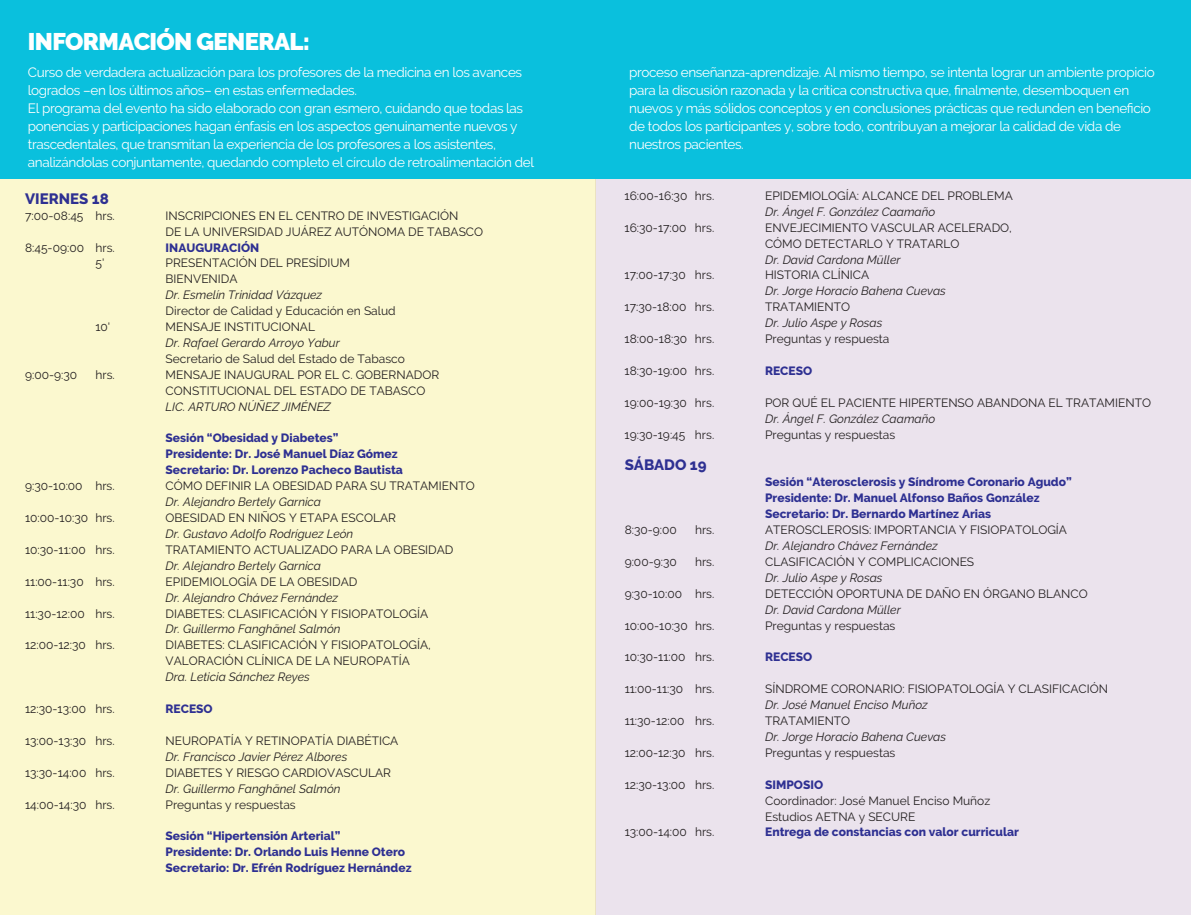
<style>
.page{position:relative;width:1191px;height:915px;background:#fff}
.page>*{position:absolute;margin:0;border:0;box-sizing:border-box;transform-origin:0 0}
.t1{font:900 24px "Raleway";letter-spacing:-.025em;color:#fff}
.t2{font:800 15px "Raleway";color:#2e3092}
.t3{font:13.5px/18px "Raleway";letter-spacing:-.025em;color:#fff}
.t4{font:12px/15.9px "Raleway";color:#231f20}
.t5{font:italic 12px "Raleway";color:#231f20}
.t6{font:800 12px/15.9px "Raleway";color:#2e3092}
</style>
<div class="page">
<div style="left:595px;top:178px;width:596px;height:736px;background:#ebe3ed"></div>
<div style="left:0;top:178px;width:595px;height:736px;background:#fbf8cf"></div>
<div style="left:0;top:0;width:1191px;height:178px;background:#0ac0dd"></div>
<h1 class="t1" style="left:28px;top:27px;width:284px">INFORMACIÓN GENERAL:</h1>
<p class="t3" style="left:28px;top:63px;width:507px">Curso de verdadera actualización para los profesores de la medicina en los avances logrados –en los últimos años– en estas enfermedades.<br>El programa del evento ha sido elaborado con gran esmero, cuidando que todas las ponencias y participaciones hagan énfasis en los aspectos genuinamente nuevos y trascedentales, que transmitan la experiencia de los profesores a los asistentes, analizándolas conjuntamente, quedando completo el círculo de retroalimentación del</p>
<p class="t2" style="left:25px;top:190px;width:85px">VIERNES 18</p>
<p class="t4" style="left:25px;top:207px;width:91px">7:00-08:45 hrs.</p>
<p class="t4" style="left:166px;top:207px;width:319px">INSCRIPCIONES EN EL CENTRO DE INVESTIGACIÓN<br>DE LA UNIVERSIDAD JUÁREZ AUTÓNOMA DE TABASCO</p>
<p class="t4" style="left:25px;top:239px;width:91px">8:45-09:00 hrs.</p>
<p class="t6" style="left:166px;top:239px;width:95px">INAUGURACIÓN</p>
<p class="t4" style="left:95px;top:255px;width:10px">5'</p>
<p class="t4" style="left:166px;top:255px;width:186px">PRESENTACIÓN DEL PRESÍDIUM<br>BIENVENIDA</p>
<p class="t5" style="left:166px;top:288px;width:158px">Dr. Esmelín Trinidad Vázquez</p>
<p class="t4" style="left:166px;top:303px;width:231px">Director de Calidad y Educación en Salud</p>
<p class="t4" style="left:95px;top:319px;width:16px">10'</p>
<p class="t4" style="left:166px;top:319px;width:151px">MENSAJE INSTITUCIONAL</p>
<p class="t5" style="left:166px;top:335px;width:176px">Dr. Rafael Gerardo Arroyo Yabur</p>
<p class="t4" style="left:166px;top:350px;width:241px">Secretario de Salud del Estado de Tabasco</p>
<p class="t4" style="left:25px;top:366px;width:54px">9:00-9:30</p>
<p class="t4" style="left:95px;top:366px;width:21px">hrs.</p>
<p class="t4" style="left:166px;top:366px;width:275px">MENSAJE INAUGURAL POR EL C. GOBERNADOR<br>CONSTITUCIONAL DEL ESTADO DE TABASCO</p>
<p class="t5" style="left:166px;top:399px;width:167px">LIC. ARTURO NÚÑEZ JIMÉNEZ</p>
<p class="t6" style="left:166px;top:430px;width:239px">Sesión “Obesidad y Diabetes”<br>Presidente: Dr. José Manuel Díaz Gómez<br>Secretario: Dr. Lorenzo Pacheco Bautista</p>
<p class="t4" style="left:25px;top:478px;width:91px">9:30-10:00 hrs.</p>
<p class="t4" style="left:166px;top:478px;width:311px">CÓMO DEFINIR LA OBESIDAD PARA SU TRATAMIENTO</p>
<p class="t5" style="left:166px;top:494px;width:157px">Dr. Alejandro Bertely Garnica</p>
<p class="t4" style="left:25px;top:509px;width:91px">10:00-10:30 hrs.</p>
<p class="t4" style="left:166px;top:509px;width:232px">OBESIDAD EN NIÑOS Y ETAPA ESCOLAR</p>
<p class="t5" style="left:166px;top:526px;width:189px">Dr. Gustavo Adolfo Rodríguez León</p>
<p class="t4" style="left:25px;top:541px;width:91px">10:30-11:00 hrs.</p>
<p class="t4" style="left:166px;top:541px;width:289px">TRATAMIENTO ACTUALIZADO PARA LA OBESIDAD</p>
<p class="t5" style="left:166px;top:558px;width:157px">Dr. Alejandro Bertely Garnica</p>
<p class="t4" style="left:25px;top:573px;width:91px">11:00-11:30 hrs.</p>
<p class="t4" style="left:166px;top:573px;width:193px">EPIDEMIOLOGÍA DE LA OBESIDAD</p>
<p class="t5" style="left:166px;top:590px;width:174px">Dr. Alejandro Chávez Fernández</p>
<p class="t4" style="left:25px;top:605px;width:91px">11:30-12:00 hrs.</p>
<p class="t4" style="left:166px;top:605px;width:264px">DIABETES: CLASIFICACIÓN Y FISIOPATOLOGÍA</p>
<p class="t5" style="left:166px;top:622px;width:177px">Dr. Guillermo Fanghänel Salmón</p>
<p class="t4" style="left:25px;top:637px;width:91px">12:00-12:30 hrs.</p>
<p class="t4" style="left:165px;top:637px;width:267px">DIABETES: CLASIFICACIÓN Y FISIOPATOLOGÍA,<br>VALORACIÓN CLÍNICA DE LA NEUROPATÍA</p>
<p class="t5" style="left:165px;top:669px;width:146px">Dra. Leticia Sánchez Reyes</p>
<p class="t4" style="left:25px;top:700px;width:91px">12:30-13:00 hrs.</p>
<p class="t6" style="left:165px;top:700px;width:49px">RECESO</p>
<p class="t4" style="left:25px;top:732px;width:91px">13:00-13:30 hrs.</p>
<p class="t4" style="left:165px;top:732px;width:234px">NEUROPATÍA Y RETINOPATÍA DIABÉTICA</p>
<p class="t5" style="left:165px;top:749px;width:183px">Dr. Francisco Javier Pérez Albores</p>
<p class="t4" style="left:25px;top:764px;width:91px">13:30-14:00 hrs.</p>
<p class="t4" style="left:165px;top:764px;width:227px">DIABETES Y RIESGO CARDIOVASCULAR</p>
<p class="t5" style="left:165px;top:781px;width:177px">Dr. Guillermo Fanghänel Salmón</p>
<p class="t4" style="left:25px;top:796px;width:91px">14:00-14:30 hrs.</p>
<p class="t4" style="left:165px;top:796px;width:132px">Preguntas y respuestas</p>
<p class="t6" style="left:165px;top:828px;width:248px">Sesión “Hipertensión Arterial”<br>Presidente: Dr. Orlando Luis Henne Otero<br>Secretario: Dr. Efrén Rodríguez Hernández</p>
<p class="t3" style="left:629px;top:63px;width:527px">proceso enseñanza-aprendizaje. Al mismo tiempo, se intenta lograr un ambiente propicio para la discusión razonada y la crítica constructiva que, finalmente, desemboquen en nuevos y más sólidos conceptos y en conclusiones prácticas que redunden en beneficio de todos los participantes y, sobre todo, contribuyan a mejorar la calidad de vida de nuestros pacientes.</p>
<p class="t4" style="left:624px;top:187px;width:91px">16:00-16:30 hrs.</p>
<p class="t4" style="left:765px;top:187px;width:249px">EPIDEMIOLOGÍA: ALCANCE DEL PROBLEMA</p>
<p class="t5" style="left:765px;top:204px;width:172px">Dr. Ángel F. González Caamaño</p>
<p class="t4" style="left:624px;top:219px;width:91px">16:30-17:00 hrs.</p>
<p class="t4" style="left:765px;top:219px;width:248px">ENVEJECIMIENTO VASCULAR ACELERADO,<br>CÓMO DETECTARLO Y TRATARLO</p>
<p class="t5" style="left:765px;top:252px;width:137px">Dr. David Cardona Müller</p>
<p class="t4" style="left:624px;top:267px;width:91px">17:00-17:30 hrs.</p>
<p class="t4" style="left:765px;top:267px;width:106px">HISTORIA CLÍNICA</p>
<p class="t5" style="left:765px;top:284px;width:182px">Dr. Jorge Horacio Bahena Cuevas</p>
<p class="t4" style="left:624px;top:299px;width:91px">17:30-18:00 hrs.</p>
<p class="t4" style="left:765px;top:299px;width:87px">TRATAMIENTO</p>
<p class="t5" style="left:765px;top:316px;width:119px">Dr. Julio Aspe y Rosas</p>
<p class="t4" style="left:624px;top:331px;width:91px">18:00-18:30 hrs.</p>
<p class="t4" style="left:765px;top:331px;width:126px">Preguntas y respuesta</p>
<p class="t4" style="left:624px;top:362px;width:91px">18:30-19:00 hrs.</p>
<p class="t6" style="left:765px;top:363px;width:49px">RECESO</p>
<p class="t4" style="left:624px;top:394px;width:91px">19:00-19:30 hrs.</p>
<p class="t4" style="left:765px;top:394px;width:387px">POR QUÉ EL PACIENTE HIPERTENSO ABANDONA EL TRATAMIENTO</p>
<p class="t5" style="left:765px;top:411px;width:172px">Dr. Ángel F. González Caamaño</p>
<p class="t4" style="left:624px;top:426px;width:91px">19:30-19:45 hrs.</p>
<p class="t4" style="left:765px;top:426px;width:132px">Preguntas y respuestas</p>
<p class="t2" style="left:624px;top:456px;width:83px">SÁBADO 19</p>
<p class="t6" style="left:765px;top:474px;width:308px">Sesión “Aterosclerosis y Síndrome Coronario Agudo”<br>Presidente: Dr. Manuel Alfonso Baños González<br>Secretario: Dr. Bernardo Martínez Arias</p>
<p class="t4" style="left:624px;top:521px;width:54px">8:30-9:00</p>
<p class="t4" style="left:695px;top:521px;width:21px">hrs.</p>
<p class="t4" style="left:765px;top:521px;width:303px">ATEROSCLEROSIS: IMPORTANCIA Y FISIOPATOLOGÍA</p>
<p class="t5" style="left:765px;top:538px;width:174px">Dr. Alejandro Chávez Fernández</p>
<p class="t4" style="left:624px;top:553px;width:54px">9:00-9:30</p>
<p class="t4" style="left:695px;top:553px;width:21px">hrs.</p>
<p class="t4" style="left:765px;top:553px;width:211px">CLASIFICACIÓN Y COMPLICACIONES</p>
<p class="t5" style="left:765px;top:570px;width:119px">Dr. Julio Aspe y Rosas</p>
<p class="t4" style="left:624px;top:585px;width:91px">9:30-10:00 hrs.</p>
<p class="t4" style="left:765px;top:585px;width:324px">DETECCIÓN OPORTUNA DE DAÑO EN ÓRGANO BLANCO</p>
<p class="t5" style="left:765px;top:602px;width:137px">Dr. David Cardona Müller</p>
<p class="t4" style="left:624px;top:617px;width:91px">10:00-10:30 hrs.</p>
<p class="t4" style="left:765px;top:617px;width:132px">Preguntas y respuestas</p>
<p class="t4" style="left:624px;top:649px;width:91px">10:30-11:00 hrs.</p>
<p class="t6" style="left:765px;top:649px;width:49px">RECESO</p>
<p class="t4" style="left:624px;top:680px;width:91px">11:00-11:30 hrs.</p>
<p class="t4" style="left:765px;top:680px;width:344px">SÍNDROME CORONARIO: FISIOPATOLOGÍA Y CLASIFICACIÓN</p>
<p class="t5" style="left:765px;top:697px;width:164px">Dr. José Manuel Enciso Muñoz</p>
<p class="t4" style="left:624px;top:712px;width:91px">11:30-12:00 hrs.</p>
<p class="t4" style="left:765px;top:712px;width:87px">TRATAMIENTO</p>
<p class="t5" style="left:765px;top:729px;width:182px">Dr. Jorge Horacio Bahena Cuevas</p>
<p class="t4" style="left:624px;top:744px;width:91px">12:00-12:30 hrs.</p>
<p class="t4" style="left:765px;top:744px;width:132px">Preguntas y respuestas</p>
<p class="t4" style="left:624px;top:776px;width:91px">12:30-13:00 hrs.</p>
<p class="t6" style="left:765px;top:776px;width:59px">SIMPOSIO</p>
<p class="t4" style="left:765px;top:792px;width:227px">Coordinador: José Manuel Enciso Muñoz<br>Estudios AETNA y SECURE</p>
<p class="t4" style="left:624px;top:823px;width:91px">13:00-14:00 hrs.</p>
<p class="t6" style="left:765px;top:824px;width:255px">Entrega de constancias con valor curricular</p>
</div>
